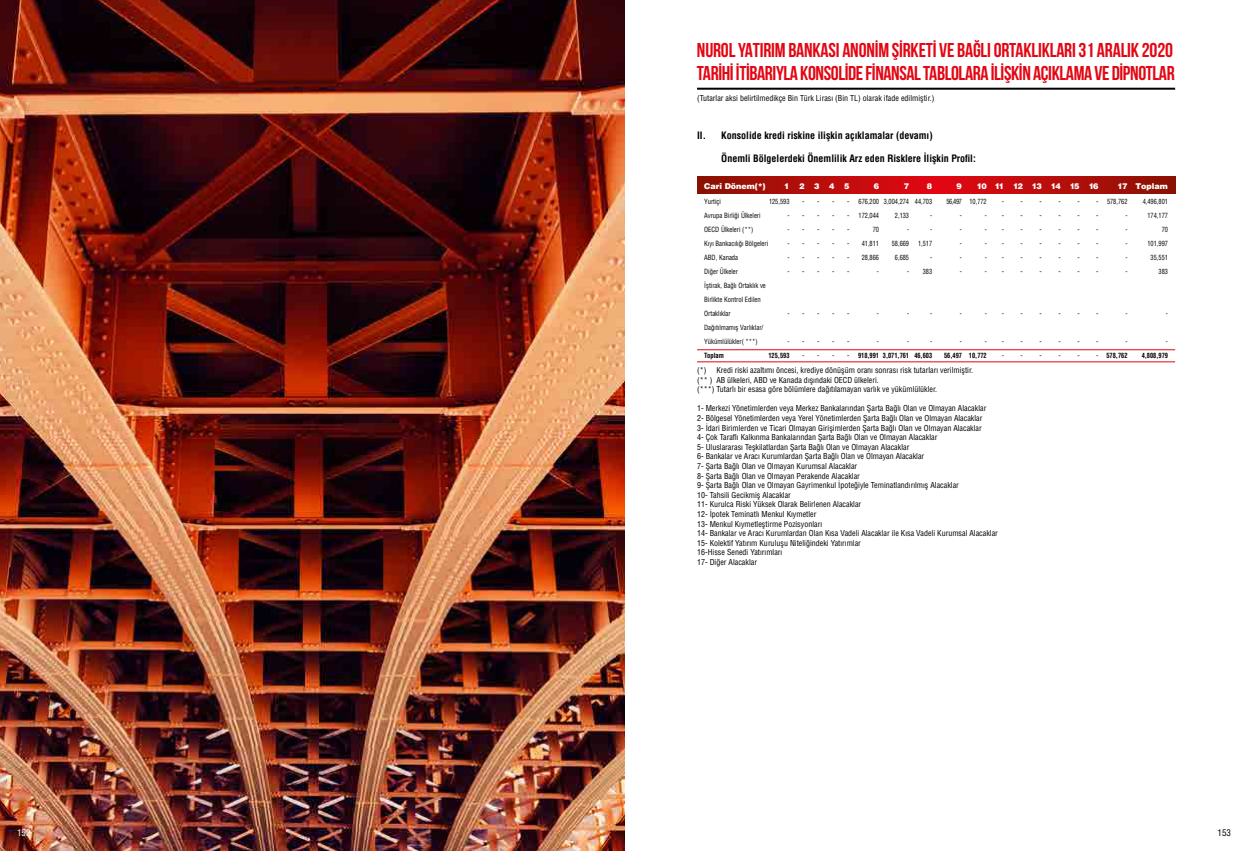
<style>
.page{position:relative;width:1248px;height:851px;background:#fff}
.page>*{position:absolute;margin:0;border:0;box-sizing:border-box;transform-origin:0 0}
.t1{font:700 20px/23px "Bebas Neue";letter-spacing:-.02em;color:#e30613}
.t2{font:700 condensed 10px "Helvetica LT Std";color:#000}
.t3{font:condensed 9px "Helvetica LT Std";color:#000}
.t4{font:condensed 9px "Helvetica LT Std";color:#fff}
.t5{font:condensed 8px/9.6px "Helvetica LT Std";color:#000}
.t6{font:900 8px "Helvetica LT Std";color:#fff}
.t7{font:900 8px "Helvetica LT Std";letter-spacing:-.1em;color:#fff}
.t8{font:condensed 7px/14px "Helvetica LT Std";color:#000;scale:.95 1}
.t9{font:condensed 7px/14px "Helvetica LT Std";color:#000;text-align:right;scale:.9 1}
.t10{font:condensed 7px/14px "Helvetica LT Std";color:#000;text-align:justify}
.t11{font:700 condensed 7px "Helvetica LT Std";color:#000;scale:.9 1}
.t12{font:700 condensed 7px "Helvetica LT Std";color:#000;scale:.95 1}
</style>
<div class="page">
<img style="left:0;top:0;width:624px;height:850px">
<hr style="left:697px;top:361px;width:477px;height:1px;background:#e30613">
<hr style="left:697px;top:349px;width:477px;height:1px;background:#e30613">
<svg style="left:697px;top:176px;width:477px;height:17px;background:#b60d0b"></svg>
<hr style="left:697px;top:88px;width:477px;height:2px;background:#000">
<p class="t4" style="left:17px;top:827px;width:15px">152</p>
<h1 class="t1" style="left:697px;top:38px;width:479px">NUROL YATIRIM BANKASI ANONİM ŞİRKETİ VE BAĞLI ORTAKLIKLARI 31 ARALIK 2020<br>TARİHİ İTİBARIYLA KONSOLİDE FİNANSAL TABLOLARA İLİŞKİN AÇIKLAMA VE DİPNOTLAR</h1>
<p class="t5" style="left:697px;top:93px;width:239px">(Tutarlar aksi belirtilmedikçe Bin Türk Lirası (Bin TL) olarak ifade edilmiştir.)</p>
<p class="t2" style="left:697px;top:129px;width:10px">II.</p>
<p class="t2" style="left:721px;top:129px;width:213px">Konsolide kredi riskine ilişkin açıklamalar (devamı)</p>
<p class="t2" style="left:721px;top:152px;width:256px">Önemli Bölgelerdeki Önemlilik Arz eden Risklere İlişkin Profil:</p>
<p class="t6" style="left:704px;top:181px;width:63px">Cari Dönem(*)</p>
<p class="t6" style="left:784px;top:181px;width:67px">12345</p>
<p class="t6" style="left:873px;top:181px;width:7px">6</p>
<p class="t6" style="left:903px;top:181px;width:7px">7</p>
<p class="t6" style="left:926px;top:181px;width:7px">8</p>
<p class="t6" style="left:956px;top:181px;width:7px">9</p>
<p class="t7" style="left:976px;top:181px;width:123px">10 11 12 13 14 15 16</p>
<p class="t6" style="left:1117px;top:181px;width:52px">17 Toplam</p>
<p class="t8" style="left:704px;top:194px;width:69px">Yurtiçi<br>Avrupa Birliği Ülkeleri<br>OECD Ülkeleri (**)<br>Kıyı Bankacılığı Bölgeleri<br>ABD, Kanada<br>Diğer Ülkeler<br>İştirak, Bağlı Ortaklık ve<br>Birlikte Kontrol Edilen<br>Ortaklıklar<br>Dağıtılmamış Varlıklar/<br>Yükümlülükler( ***)</p>
<p class="t12" style="left:704px;top:351px;width:22px">Toplam</p>
<p class="t9" style="left:787px;top:194px;width:4px;text-align:justify;text-indent:-18px">125,593 - - - - -</p>
<p class="t9" style="left:787px;top:306px;width:4px">-</p>
<p class="t9" style="left:787px;top:334px;width:4px">-</p>
<p class="t11" style="left:768px;top:351px;width:25px">125,593</p>
<p class="t10" style="left:802px;top:194px;width:4px">- - - - - -</p>
<p class="t10" style="left:802px;top:306px;width:4px">-</p>
<p class="t10" style="left:802px;top:334px;width:4px">- -</p>
<p class="t10" style="left:817px;top:194px;width:4px">- - - - - -</p>
<p class="t10" style="left:817px;top:306px;width:4px">-</p>
<p class="t10" style="left:817px;top:334px;width:4px">- -</p>
<p class="t10" style="left:832px;top:194px;width:4px">- - - - - -</p>
<p class="t10" style="left:832px;top:306px;width:4px">-</p>
<p class="t10" style="left:832px;top:334px;width:4px">- -</p>
<p class="t10" style="left:847px;top:194px;width:4px">- - - - - -</p>
<p class="t10" style="left:847px;top:306px;width:4px">-</p>
<p class="t10" style="left:847px;top:334px;width:4px">- -</p>
<p class="t9" style="left:858px;top:194px;width:24px">676,200<br>172,044<br>70<br>41,811<br>28,866 -</p>
<p class="t9" style="left:883px;top:194px;width:30px">3,004,274<br>2,133<br>-<br>58,669<br>6,685<br>-</p>
<p class="t9" style="left:914px;top:194px;width:21px">44,703 -<br>-<br>1,517 -<br>383</p>
<p class="t9" style="left:930px;top:306px;width:4px">-</p>
<p class="t9" style="left:930px;top:334px;width:4px">-</p>
<p class="t11" style="left:914px;top:351px;width:21px">46,603</p>
<p class="t9" style="left:876px;top:306px;width:4px">-</p>
<p class="t9" style="left:876px;top:334px;width:4px">-</p>
<p class="t11" style="left:858px;top:351px;width:25px">918,991</p>
<p class="t9" style="left:906px;top:306px;width:4px">-</p>
<p class="t9" style="left:906px;top:334px;width:4px">-</p>
<p class="t11" style="left:882px;top:351px;width:31px">3,071,761</p>
<p class="t9" style="left:959px;top:194px;width:4px;text-align:justify;text-indent:-13px">56,497 - - - - -</p>
<p class="t9" style="left:984px;top:194px;width:4px;text-align:justify;text-indent:-15px">10,772 - - - - -</p>
<p class="t9" style="left:959px;top:306px;width:4px">-</p>
<p class="t9" style="left:959px;top:334px;width:4px">-</p>
<p class="t11" style="left:944px;top:351px;width:21px">56,497</p>
<p class="t9" style="left:984px;top:306px;width:4px">-</p>
<p class="t9" style="left:984px;top:334px;width:4px">-</p>
<p class="t11" style="left:968px;top:351px;width:21px">10,772</p>
<p class="t10" style="left:1001px;top:194px;width:4px">- - - - - -</p>
<p class="t10" style="left:1001px;top:306px;width:4px">-</p>
<p class="t10" style="left:1001px;top:334px;width:4px">- -</p>
<p class="t5" style="left:697px;top:365px;width:277px;text-indent:19px">Kredi riski azaltımı öncesi, krediye dönüşüm oranı sonrası risk tutarları verilmiştir. (** ) AB ülkeleri, ABD ve Kanada dışındaki OECD ülkeleri.<br>(***) Tutarlı bir esasa göre bölümlere dağıtılamayan varlık ve yükümlülükler.</p>
<p class="t5" style="left:697px;top:403px;width:302px">1- Merkezi Yönetimlerden veya Merkez Bankalarından Şarta Bağlı Olan ve Olmayan Alacaklar<br>2- Bölgesel Yönetimlerden veya Yerel Yönetimlerden Şarta Bağlı Olan ve Olmayan Alacaklar<br>3- İdari Birimlerden ve Ticari Olmayan Girişimlerden Şarta Bağlı Olan ve Olmayan Alacaklar<br>4- Çok Taraflı Kalkınma Bankalarından Şarta Bağlı Olan ve Olmayan Alacaklar<br>5- Uluslararası Teşkilatlardan Şarta Bağlı Olan ve Olmayan Alacaklar<br>6- Bankalar ve Aracı Kurumlardan Şarta Bağlı Olan ve Olmayan Alacaklar<br>7- Şarta Bağlı Olan ve Olmayan Kurumsal Alacaklar<br>8- Şarta Bağlı Olan ve Olmayan Perakende Alacaklar<br>9- Şarta Bağlı Olan ve Olmayan Gayrimenkul İpoteğiyle Teminatlandırılmış Alacaklar<br>10- Tahsili Gecikmiş Alacaklar<br>11- Kurulca Riski Yüksek Olarak Belirlenen Alacaklar<br>12- İpotek Teminatlı Menkul Kıymetler<br>13- Menkul Kıymetleştirme Pozisyonları<br>14- Bankalar ve Aracı Kurumlardan Olan Kısa Vadeli Alacaklar ile Kısa Vadeli Kurumsal Alacaklar 15- Kolektif Yatırım Kuruluşu Niteliğindeki Yatırımlar<br>16-Hisse Senedi Yatırımları<br>17- Diğer Alacaklar</p>
<p class="t5" style="left:697px;top:365px;width:11px">(*)</p>
<p class="t10" style="left:1020px;top:194px;width:4px">- - - - - -</p>
<p class="t10" style="left:1020px;top:306px;width:4px">-</p>
<p class="t10" style="left:1020px;top:334px;width:4px">- -</p>
<p class="t10" style="left:1039px;top:194px;width:4px">- - - - - -</p>
<p class="t10" style="left:1039px;top:306px;width:4px">-</p>
<p class="t10" style="left:1039px;top:334px;width:4px">- -</p>
<p class="t10" style="left:1058px;top:194px;width:4px">- - - - - -</p>
<p class="t10" style="left:1058px;top:306px;width:4px">-</p>
<p class="t10" style="left:1058px;top:334px;width:4px">- -</p>
<p class="t10" style="left:1077px;top:194px;width:4px">- - - - - -</p>
<p class="t10" style="left:1077px;top:306px;width:4px">-</p>
<p class="t10" style="left:1077px;top:334px;width:4px">- -</p>
<p class="t10" style="left:1096px;top:194px;width:4px">- - - - - -</p>
<p class="t9" style="left:1125px;top:194px;width:4px;text-align:justify;text-indent:-18px">578,762 - - - - -</p>
<p class="t10" style="left:1096px;top:306px;width:4px">-</p>
<p class="t10" style="left:1096px;top:334px;width:4px">- -</p>
<p class="t9" style="left:1125px;top:306px;width:4px">-</p>
<p class="t9" style="left:1125px;top:334px;width:4px">-</p>
<p class="t11" style="left:1106px;top:351px;width:25px">578,762</p>
<p class="t9" style="left:1142px;top:194px;width:29px">4,496,801<br>174,177<br>70<br>101,997<br>35,551<br>383</p>
<p class="t9" style="left:1165px;top:306px;width:4px">-</p>
<p class="t9" style="left:1165px;top:334px;width:4px">-</p>
<p class="t11" style="left:1141px;top:351px;width:31px">4,808,979</p>
<p class="t3" style="left:1217px;top:827px;width:15px">153</p>
</div>
